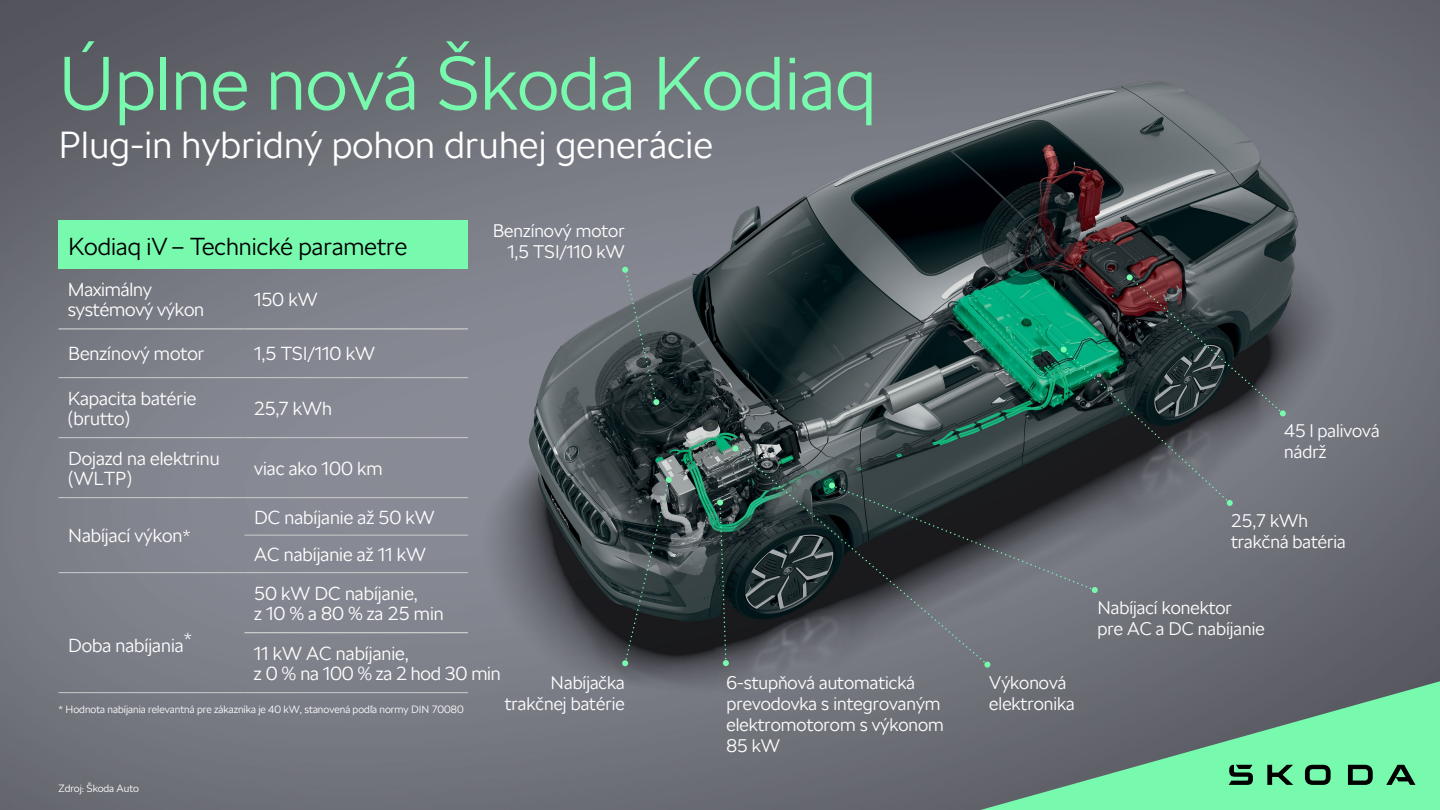
<style>
.page{position:relative;width:1440px;height:810px;background:#fff}
.page>*{position:absolute;margin:0;border:0;box-sizing:border-box;transform-origin:0 0}
.t1{font:300 75px "SKODA Next";color:#78faae}
.t2{font:300 37.5px "SKODA Next";letter-spacing:.01em;color:#fff}
.t3{font:300 24.45px "SKODA Next";color:#000}
.t4{font:300 18.75px/20.2px "SKODA Next";color:#fff}
.t5{font:300 18.15px/20.9px "SKODA Next";color:#fff}
.t6{font:300 10.5px "SKODA Next";color:#fff}
</style>
<div class="page">
<img style="left:0;top:0;width:1440px;height:810px">
<div style="left:58px;top:220px;width:410px;height:49px;background:#78faae"></div>
<hr style="left:58px;top:328px;width:186px;height:1px;background:#ccc">
<hr style="left:244px;top:328px;width:224px;height:2px;background:#ccc">
<hr style="left:244px;top:632px;width:224px;height:1px;background:#ccc">
<hr style="left:58px;top:377px;width:186px;height:1px;background:#ccc">
<hr style="left:244px;top:377px;width:224px;height:1px;background:#ccc">
<hr style="left:58px;top:437px;width:186px;height:1px;background:#ccc">
<hr style="left:244px;top:437px;width:224px;height:1px;background:#ccc">
<hr style="left:244px;top:535px;width:224px;height:1px;background:#ccc">
<hr style="left:58px;top:572px;width:186px;height:1px;background:#ccc">
<hr style="left:58px;top:692px;width:186px;height:1px;background:#ccc">
<hr style="left:244px;top:572px;width:224px;height:1px;background:#ccc">
<hr style="left:244px;top:692px;width:224px;height:1px;background:#ccc">
<hr style="left:58px;top:497px;width:186px;height:1px;background:#ccc">
<hr style="left:244px;top:497px;width:224px;height:1px;background:#ccc">
<svg style="left:622px;top:477px;width:50px;height:189px;background:#323b3d"></svg>
<svg style="left:622px;top:267px;width:37px;height:138px;background:#555f62"></svg>
<svg style="left:717px;top:499px;width:12px;height:167px;background:#243935"></svg>
<svg style="left:735px;top:448px;width:251px;height:216px;background:#485255"></svg>
<svg style="left:984px;top:662px;width:6px;height:6px"></svg>
<svg style="left:732px;top:445px;width:6px;height:6px"></svg>
<svg style="left:829px;top:274px;width:457px;height:319px;background:#415453"></svg>
<svg style="left:980px;top:681px;width:460px;height:129px;background:#6ca98a"></svg>
<svg style="left:1229px;top:765px;width:186px;height:20px;background:#4b9c6d"></svg>
<p class="t1" style="left:58px;top:40px;width:820px">Úplne nová Škoda Kodiaq</p>
<p class="t2" style="left:58px;top:123px;width:656px">Plug-in hybridný pohon druhej generácie</p>
<p class="t3" style="left:68px;top:233px;width:341px">Kodiaq iV – Technické parametre</p>
<p class="t4" style="left:68px;top:279px;width:138px">Maximálny systémový výkon</p>
<p class="t4" style="left:254px;top:289px;width:65px">150 kW</p>
<p class="t4" style="left:68px;top:344px;width:138px">Benzínový motor</p>
<p class="t4" style="left:254px;top:344px;width:122px">1,5 TSI/110 kW</p>
<p class="t4" style="left:68px;top:388px;width:130px">Kapacita batérie (brutto)</p>
<p class="t4" style="left:254px;top:398px;width:79px">25,7 kWh</p>
<p class="t4" style="left:68px;top:448px;width:153px">Dojazd na elektrinu (WLTP)</p>
<p class="t4" style="left:254px;top:458px;width:130px">viac ako 100 km</p>
<p class="t4" style="left:68px;top:526px;width:124px">Nabíjací výkon*</p>
<p class="t4" style="left:254px;top:507px;width:182px">DC nabíjanie až 50 kW</p>
<p class="t4" style="left:254px;top:545px;width:173px">AC nabíjanie až 11 kW</p>
<p class="t5" style="left:493px;top:220px;width:133px;text-align:right">Benzínový motor<br>1,5 TSI/110 kW</p>
<p class="t4" style="left:254px;top:583px;width:191px">50 kW DC nabíjanie,<br>z 10 % a 80 % za 25 min</p>
<p class="t4" style="left:254px;top:643px;width:249px">11 kW AC nabíjanie,<br>z 0 % na 100 % za 2 hod 30 min</p>
<p class="t6" style="left:59px;top:704px;width:407px">* Hodnota nabíjania relevantná pre zákazníka je 40 kW, stanovená podľa normy DIN 70080</p>
<p class="t4" style="left:68px;top:636px;width:125px">Doba nabíjania*</p>
<p class="t5" style="left:505px;top:673px;width:121px;text-align:right">Nabíjačka trakčnej batérie</p>
<p class="t6" style="left:58px;top:782px;width:82px">Zdroj: Škoda Auto</p>
<p class="t5" style="left:726px;top:673px;width:219px">6-stupňová automatická prevodovka s integrovaným elektromotorom s výkonom<br>85 kW</p>
<p class="t5" style="left:989px;top:673px;width:87px">Výkonová elektronika</p>
<p class="t5" style="left:1284px;top:421px;width:97px">45 l palivová nádrž</p>
<p class="t5" style="left:1231px;top:511px;width:116px">25,7 kWh trakčná batéria</p>
<p class="t5" style="left:1097px;top:598px;width:169px">Nabíjací konektor<br>pre AC a DC nabíjanie</p>
</div>
